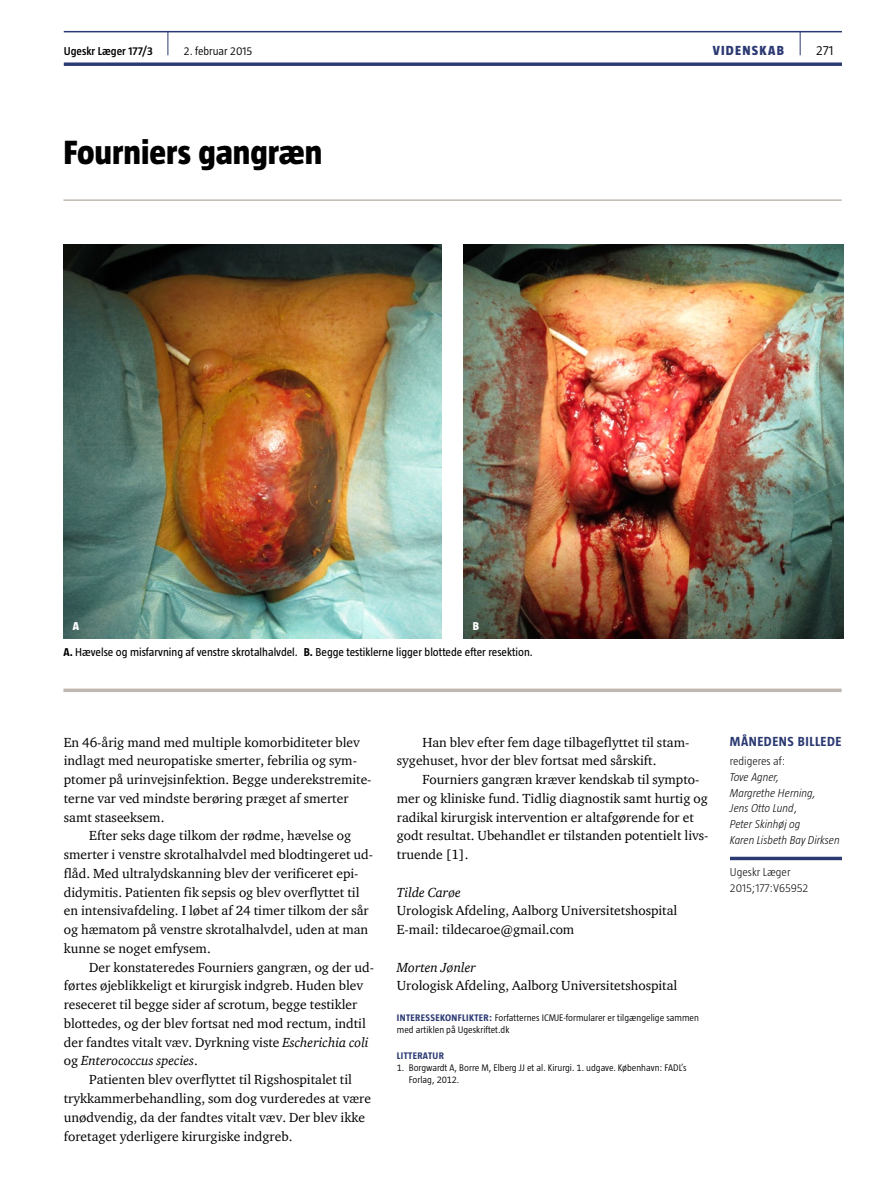
<style>
.page{position:relative;width:893px;height:1191px;background:#fff}
.page>*{position:absolute;margin:0;border:0;box-sizing:border-box;transform-origin:0 0}
.t1{font:800 34.5px "Taz";color:#000}
.t2{font:13.5px/18.8px "ITC Charter Com";color:#000}
.t3{font:italic 13.5px "ITC Charter Com";color:#000}
.t4{font:700 13.5px "Taz";letter-spacing:.04em;color:#2c3a73}
.t5{font:800 13.5px "Taz";letter-spacing:.095em;color:#2c3a73}
.t6{font:300 13.5px "Taz";color:#000}
.t7{font:11.7px "Taz";color:#000}
.t8{font:italic 300 11.7px/15.8px "Taz";color:#000}
.t9{font:300 11.7px/16.2px "Taz";color:#000}
.t10{font:600 11.7px "Taz";color:#000}
.t11{font:300 11.7px "Taz";color:#000}
.t12{font:800 11.7px "Taz";color:#fff}
.t13{font:300 9.75px/12px "Taz";color:#000}
.t14{font:700 9.75px "Taz";letter-spacing:.04em;color:#2c3a73}
.s1{font-weight:700}
.s2{font-style:italic}
.s3{font-style:normal}
.s4{font-weight:700;color:#2c3a73}
</style>
<div class="page">
<hr style="left:64px;top:31px;width:778px;height:1px;background:#2c3a73">
<svg style="left:64px;top:62px;width:778px;height:4px;background:#485485"></svg>
<svg style="left:800px;top:32px;width:1px;height:23px"></svg>
<svg style="left:168px;top:32px;width:1px;height:23px"></svg>
<svg style="left:63px;top:688px;width:779px;height:4px;background:#c9c2bb"></svg>
<hr style="left:63px;top:199px;width:779px;height:2px;background:#c0b8b0">
<svg style="left:730px;top:856px;width:112px;height:4px"></svg>
<img style="left:463px;top:244px;width:380px;height:394px">
<img style="left:63px;top:244px;width:379px;height:394px">
<p class="t10" style="left:64px;top:45px;width:91px">Ugeskr Læger 177/3</p>
<p class="t11" style="left:184px;top:45px;width:70px">2. februar 2015</p>
<p class="t5" style="left:713px;top:43px;width:73px">VIDENSKAB</p>
<p class="t6" style="left:816px;top:43px;width:19px">271</p>
<h1 class="t1" style="left:63px;top:133px;width:261px">Fourniers gangræn</h1>
<p class="t12" style="left:73px;top:620px;width:8px">A</p>
<p class="t12" style="left:473px;top:620px;width:8px">B</p>
<p class="t7" style="left:63px;top:646px;width:471px"><span class="s1">A.</span> Hævelse og misfarvning af venstre skrotalhalvdel. <span class="s1">B.</span> Begge testiklerne ligger blottede efter resektion.</p>
<p class="t2" style="left:64px;top:732px;width:298px">En 46-årig mand med multiple komorbiditeter blev</p>
<p class="t2" style="left:64px;top:751px;width:295px">indlagt med neuropatiske smerter, febrilia og sym-</p>
<p class="t2" style="left:64px;top:770px;width:309px">ptomer på urinvejsinfektion. Begge underekstremite-</p>
<p class="t2" style="left:64px;top:788px;width:286px">terne var ved mindste berøring præget af smerter</p>
<p class="t2" style="left:64px;top:807px;width:102px">samt staseeksem.</p>
<p class="t2" style="left:89px;top:826px;width:263px">Efter seks dage tilkom der rødme, hævelse og</p>
<p class="t2" style="left:64px;top:845px;width:311px">smerter i venstre skrotalhalvdel med blodtingeret ud-</p>
<p class="t2" style="left:64px;top:863px;width:296px">flåd. Med ultralydskanning blev der verificeret epi-</p>
<p class="t2" style="left:64px;top:882px;width:297px">didymitis. Patienten fik sepsis og blev overflyttet til</p>
<p class="t2" style="left:64px;top:901px;width:306px">en intensivafdeling. I løbet af 24 timer tilkom der sår</p>
<p class="t2" style="left:64px;top:920px;width:306px">og hæmatom på venstre skrotalhalvdel, uden at man</p>
<p class="t2" style="left:64px;top:938px;width:149px">kunne se noget emfysem.</p>
<p class="t2" style="left:89px;top:957px;width:286px">Der konstateredes Fourniers gangræn, og der ud-</p>
<p class="t2" style="left:64px;top:976px;width:301px">førtes øjeblikkeligt et kirurgisk indgreb. Huden blev</p>
<p class="t2" style="left:64px;top:995px;width:295px">reseceret til begge sider af scrotum, begge testikler</p>
<p class="t2" style="left:64px;top:1013px;width:304px">blottedes, og der blev fortsat ned mod rectum, indtil</p>
<p class="t2" style="left:64px;top:1032px;width:307px">der fandtes vitalt væv. Dyrkning viste <span class="s2">Escherichia coli</span></p>
<p class="t3" style="left:64px;top:1052px;width:136px"><span class="s3">og</span> Enterococcus species<span class="s3">.</span></p>
<p class="t2" style="left:89px;top:1070px;width:264px">Patienten blev overflyttet til Rigshospitalet til</p>
<p class="t2" style="left:64px;top:1088px;width:309px">trykkammerbehandling, som dog vurderedes at være</p>
<p class="t2" style="left:64px;top:1107px;width:303px">unødvendig, da der fandtes vitalt væv. Der blev ikke</p>
<p class="t2" style="left:64px;top:1126px;width:230px">foretaget yderligere kirurgiske indgreb.</p>
<p class="t2" style="left:397px;top:732px;width:294px;text-indent:26px">Han blev efter fem dage tilbageflyttet til stam&shy;sygehuset, hvor der blev fortsat med sårskift.</p>
<p class="t2" style="left:397px;top:770px;width:313px;text-indent:26px">Fourniers gangræn kræver kendskab til sympto&shy;mer og kliniske fund. Tidlig diagnostik samt hurtig og radikal kirurgisk intervention er altafgørende for et godt resultat. Ubehandlet er tilstanden potentielt livs&shy;truende [1].</p>
<p class="t3" style="left:397px;top:884px;width:65px">Tilde Carøe</p>
<p class="t2" style="left:397px;top:901px;width:282px">Urologisk Afdeling, Aalborg Universitetshospital<br>E-mail: tildecaroe@gmail.com</p>
<p class="t3" style="left:397px;top:959px;width:81px">Morten Jønler</p>
<p class="t2" style="left:397px;top:976px;width:282px">Urologisk Afdeling, Aalborg Universitetshospital</p>
<p class="t13" style="left:397px;top:1011px;width:304px"><span class="s4">INTERESSEKONFLIKTER:</span> Forfatternes ICMJE-formularer er tilgængelige sammen med artiklen på Ugeskriftet.dk</p>
<p class="t14" style="left:397px;top:1050px;width:49px">LITTERATUR</p>
<p class="t13" style="left:409px;top:1061px;width:279px;text-indent:-12px">1. Borgwardt A, Borre M, Elberg JJ et al. Kirurgi. 1. udgave. København: FADL’s<br>Forlag, 2012.</p>
<p class="t4" style="left:730px;top:734px;width:113px">MÅNEDENS BILLEDE</p>
<p class="t9" style="left:730px;top:753px;width:57px">redigeres af:</p>
<p class="t8" style="left:730px;top:769px;width:111px">Tove Agner,<br>Margrethe Herning,<br>Jens Otto Lund<span class="s3">,<br></span>Peter Skinhøj og<br>Karen Lisbeth Bay Dirksen</p>
<p class="t9" style="left:730px;top:863px;width:80px">Ugeskr Læger<br>2015;177:V65952</p>
</div>
